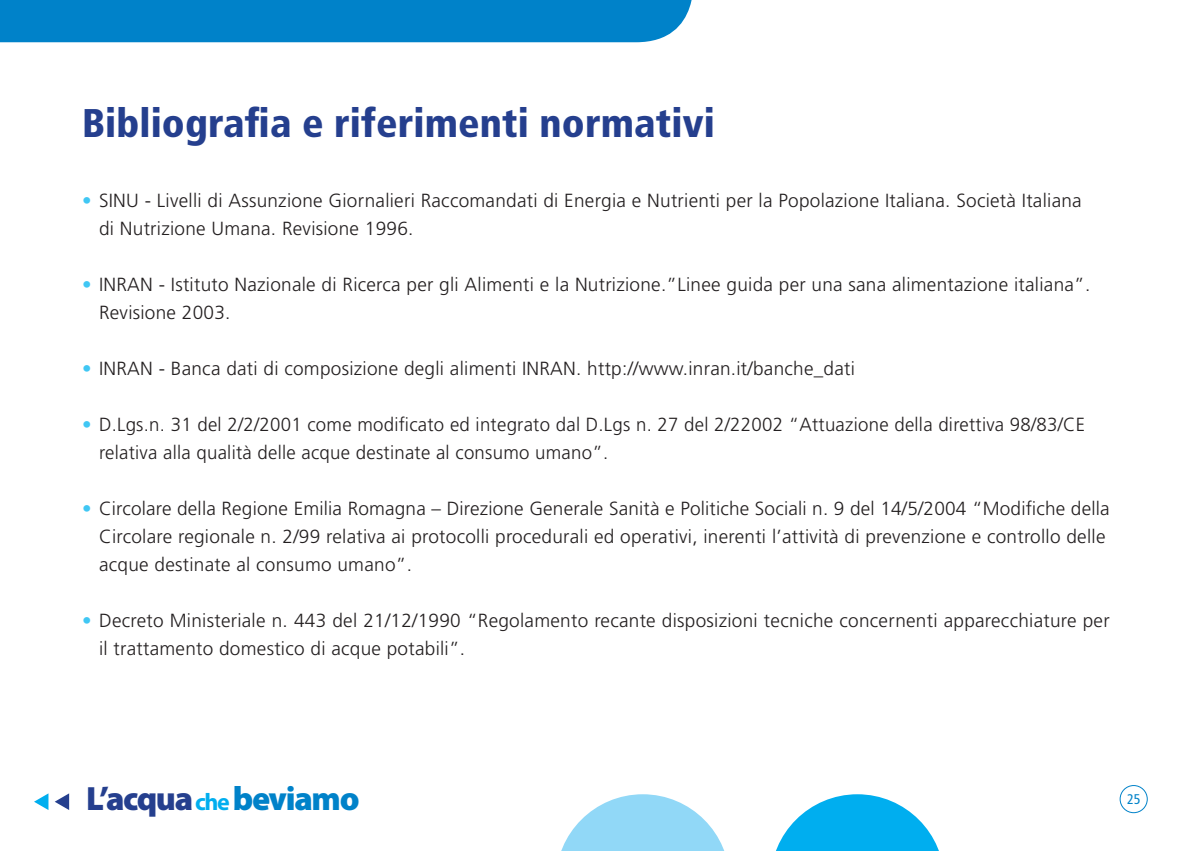
<style>
.page{position:relative;width:1191px;height:851px;background:#fff}
.page>*{position:absolute;margin:0;border:0;box-sizing:border-box;transform-origin:0 0}
.t1{font:900 condensed 40px "Frutiger LT Std";letter-spacing:.005em;color:#253f8e}
.t2{font:900 33.8px "Myriad Pro";letter-spacing:-.04em;color:#253f8e}
.t3{font:300 19px/28px "Frutiger LT Std";letter-spacing:.015em;color:#231f20}
.t4{font:condensed 14px "Frutiger LT Std";color:#0082c9}
.s1{color:#40c7f4}
.s2{font-weight:700;font-size:24px;color:#00aeef}
.s3{color:#0082c9}
</style>
<div class="page">
<div style="left:0;top:0;width:692px;height:42px;background:#0082c9"></div>
<svg style="left:55px;top:793px;width:14px;height:16px"></svg>
<svg style="left:34px;top:793px;width:14px;height:16px"></svg>
<div style="left:1119px;top:784px;width:28px;height:29px;border:1px solid #0082c9;border-radius:50%"></div>
<svg style="left:776px;top:794px;width:163px;height:56px"></svg>
<svg style="left:561px;top:794px;width:163px;height:56px"></svg>
<h1 class="t1" style="left:82px;top:107px;width:634px">Bibliografia e riferimenti normativi</h1>
<p class="t3" style="left:99px;top:187px;width:984px;text-indent:-17px"><span class="s1">•</span> SINU - Livelli di Assunzione Giornalieri Raccomandati di Energia e Nutrienti per la Popolazione Italiana. Società Italiana di Nutrizione Umana. Revisione 1996.</p>
<p class="t3" style="left:99px;top:271px;width:992px;text-indent:-17px"><span class="s1">•</span> INRAN - Istituto Nazionale di Ricerca per gli Alimenti e la Nutrizione.”Linee guida per una sana alimentazione italiana”.<br>Revisione 2003.</p>
<p class="t3" style="left:82px;top:355px;width:774px"><span class="s1">•</span> INRAN - Banca dati di composizione degli alimenti INRAN. http://www.inran.it/banche_dati</p>
<p class="t3" style="left:99px;top:411px;width:987px;text-indent:-17px"><span class="s1">•</span> D.Lgs.n. 31 del 2/2/2001 come modificato ed integrato dal D.Lgs n. 27 del 2/22002 “Attuazione della direttiva 98/83/CE relativa alla qualità delle acque destinate al consumo umano”.</p>
<p class="t3" style="left:99px;top:495px;width:1012px;text-indent:-17px"><span class="s1">•</span> Circolare della Regione Emilia Romagna – Direzione Generale Sanità e Politiche Sociali n. 9 del 14/5/2004 “Modifiche della<br>Circolare regionale n. 2/99 relativa ai protocolli procedurali ed operativi, inerenti l’attività di prevenzione e controllo delle acque destinate al consumo umano”.</p>
<p class="t3" style="left:99px;top:607px;width:1012px;text-indent:-17px"><span class="s1">•</span> Decreto Ministeriale n. 443 del 21/12/1990 “Regolamento recante disposizioni tecniche concernenti apparecchiature per il trattamento domestico di acque potabili”.</p>
<h2 class="t2" style="left:86px;top:785px;width:275px">L’acqua<span class="s2">che</span> <span class="s3">beviamo</span></h2>
<p class="t4" style="left:1127px;top:793px;width:15px">25</p>
</div>
